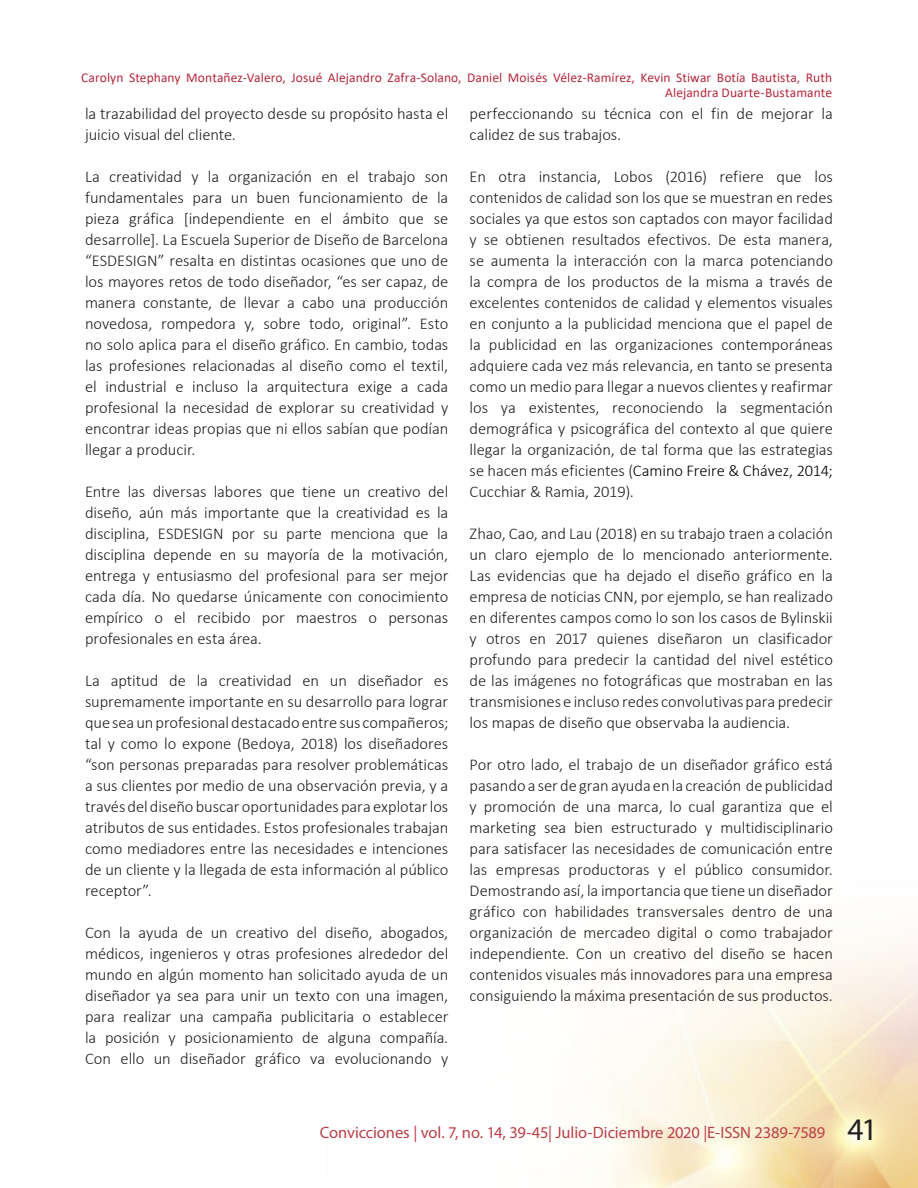
<style>
.page{position:relative;width:918px;height:1188px;background:#fff}
.page>*{position:absolute;margin:0;border:0;box-sizing:border-box;transform-origin:0 0}
.t1{font:300 16.5px/21px "Calibri";letter-spacing:-.005em;color:#231f20;text-align:justify}
.t2{font:16.5px "Myriad Pro";letter-spacing:-.01em;color:#bb404a}
.t3{font:13.5px/15px "Calibri";letter-spacing:.005em;color:#b5283e;text-align:right}
.s1{color:#000}
.s2{font-size:31.5px;color:#231f20}
</style>
<div class="page">
<img style="left:601px;top:939px;width:317px;height:249px">
<p class="t3" style="left:81px;top:69px;width:753px">Carolyn Stephany Montañez-Valero, Josué Alejandro Zafra-Solano, Daniel Moisés Vélez-Ramírez, Kevin Stiwar Botía Bautista, Ruth<br>Alejandra Duarte-Bustamante</p>
<p class="t1" style="left:85px;top:103px;width:365px">la trazabilidad del proyecto desde su propósito hasta el juicio visual del cliente.</p>
<p class="t1" style="left:85px;top:166px;width:365px">La creatividad y la organización en el trabajo son fundamentales para un buen funcionamiento de la pieza gráfica [independiente en el ámbito que se desarrolle]. La Escuela Superior de Diseño de Barcelona “ESDESIGN” resalta en distintas ocasiones que uno de los mayores retos de todo diseñador, “es ser capaz, de manera constante, de llevar a cabo una producción novedosa, rompedora y, sobre todo, original”. Esto no solo aplica para el diseño gráfico. En cambio, todas las profesiones relacionadas al diseño como el textil, el industrial e incluso la arquitectura exige a cada profesional la necesidad de explorar su creatividad y encontrar ideas propias que ni ellos sabían que podían llegar a producir.</p>
<p class="t1" style="left:85px;top:481px;width:365px">Entre las diversas labores que tiene un creativo del diseño, aún más importante que la creatividad es la disciplina, ESDESIGN por su parte menciona que la disciplina depende en su mayoría de la motivación, entrega y entusiasmo del profesional para ser mejor cada día. No quedarse únicamente con conocimiento empírico o el recibido por maestros o personas profesionales en esta área.</p>
<p class="t1" style="left:85px;top:670px;width:365px">La aptitud de la creatividad en un diseñador es supremamente importante en su desarrollo para lograr que sea un profesional destacado entre sus compañeros; tal y como lo expone (Bedoya, 2018) los diseñadores “son personas preparadas para resolver problemáticas a sus clientes por medio de una observación previa, y a través del diseño buscar oportunidades para explotar los atributos de sus entidades. Estos profesionales trabajan como mediadores entre las necesidades e intenciones de un cliente y la llegada de esta información al público receptor”.</p>
<p class="t1" style="left:85px;top:922px;width:365px">Con la ayuda de un creativo del diseño, abogados, médicos, ingenieros y otras profesiones alrededor del mundo en algún momento han solicitado ayuda de un diseñador ya sea para unir un texto con una imagen, para realizar una campaña publicitaria o establecer la posición y posicionamiento de alguna compañía.<br>Con ello un diseñador gráfico va evolucionando y</p>
<p class="t1" style="left:470px;top:103px;width:365px">perfeccionando su técnica con el fin de mejorar la calidez de sus trabajos.</p>
<p class="t1" style="left:470px;top:166px;width:365px">En otra instancia, Lobos (2016) refiere que los contenidos de calidad son los que se muestran en redes sociales ya que estos son captados con mayor facilidad y se obtienen resultados efectivos. De esta manera, se aumenta la interacción con la marca potenciando la compra de los productos de la misma a través de excelentes contenidos de calidad y elementos visuales en conjunto a la publicidad menciona que el papel de la publicidad en las organizaciones contemporáneas adquiere cada vez más relevancia, en tanto se presenta como un medio para llegar a nuevos clientes y reafirmar los ya existentes, reconociendo la segmentación demográfica y psicográfica del contexto al que quiere llegar la organización, de tal forma que las estrategias se hacen más eficientes (<span class="s1">Camino Freire &amp; Chávez, 2014; </span>Cucchiar &amp; Ramia, 2019).</p>
<p class="t1" style="left:470px;top:523px;width:365px">Zhao, Cao, and Lau (2018) en su trabajo traen a colación un claro ejemplo de lo mencionado anteriormente.<br>Las evidencias que ha dejado el diseño gráfico en la empresa de noticias CNN, por ejemplo, se han realizado en diferentes campos como lo son los casos de Bylinskii y otros en 2017 quienes diseñaron un clasificador profundo para predecir la cantidad del nivel estético de las imágenes no fotográficas que mostraban en las transmisiones e incluso redes convolutivas para predecir los mapas de diseño que observaba la audiencia.</p>
<p class="t1" style="left:470px;top:754px;width:365px">Por otro lado, el trabajo de un diseñador gráfico está pasando a ser de gran ayuda en la creación de publicidad y promoción de una marca, lo cual garantiza que el marketing sea bien estructurado y multidisciplinario para satisfacer las necesidades de comunicación entre las empresas productoras y el público consumidor.<br>Demostrando así, la importancia que tiene un diseñador gráfico con habilidades transversales dentro de una organización de mercadeo digital o como trabajador independiente. Con un creativo del diseño se hacen contenidos visuales más innovadores para una empresa consiguiendo la máxima presentación de sus productos.</p>
<p class="t2" style="left:320px;top:1123px;width:559px">Convicciones | vol. 7, no. 14, 39-45| Julio-Diciembre 2020 |E-ISSN 2389-7589 <span class="s2">41</span></p>
</div>
